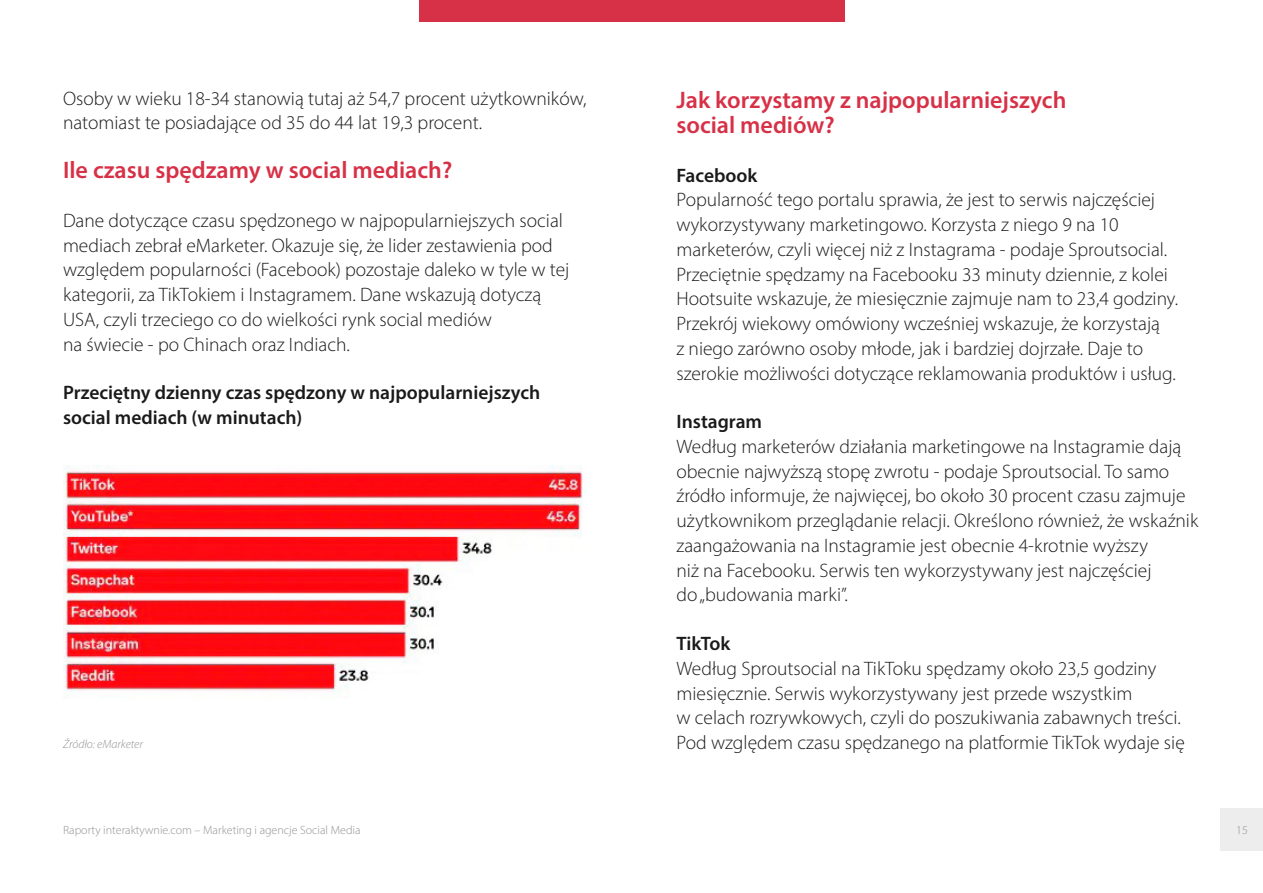
<style>
.page{position:relative;width:1263px;height:893px;background:#fff}
.page>*{position:absolute;margin:0;border:0;box-sizing:border-box;transform-origin:0 0}
.t1{font:600 24px/24.8px "Myriad Pro";color:#d73147}
.t2{font:300 19.5px/24.8px "Myriad Pro";color:#1a1a1a}
.t3{font:600 19.5px/24.8px "Myriad Pro";color:#1a1a1a}
.t4{font:300 12px "Myriad Pro";color:#929292}
.t5{font:italic 300 12px "Myriad Pro";color:#929292}
</style>
<div class="page">
<div style="left:1220px;top:809px;width:43px;height:42px;background:#ededed"></div>
<div style="left:419px;top:0;width:425px;height:21px;background:#d73147"></div>
<img style="left:63px;top:466px;width:520px;height:227px">
<p class="t2" style="left:63px;top:86px;width:525px">Osoby w wieku 18-34 stanowią tutaj aż 54,7 procent użytkowników, natomiast te posiadające od 35 do 44 lat 19,3 procent.</p>
<p class="t1" style="left:63px;top:157px;width:391px">Ile czasu spędzamy w social mediach?</p>
<p class="t2" style="left:63px;top:208px;width:508px">Dane dotyczące czasu spędzonego w najpopularniejszych social mediach zebrał eMarketer. Okazuje się, że lider zestawienia pod względem popularności (Facebook) pozostaje daleko w tyle w tej kategorii, za TikTokiem i Instagramem. Dane wskazują dotyczą USA, czyli trzeciego co do wielkości rynk social mediów<br>na świecie - po Chinach oraz Indiach.</p>
<p class="t3" style="left:63px;top:380px;width:479px">Przeciętny dzienny czas spędzony w najpopularniejszych social mediach (w minutach)</p>
<p class="t5" style="left:63px;top:737px;width:81px">Źródło: eMarketer</p>
<p class="t1" style="left:676px;top:87px;width:391px">Jak korzystamy z najpopularniejszych social mediów?</p>
<p class="t3" style="left:676px;top:162px;width:82px">Facebook</p>
<p class="t2" style="left:676px;top:187px;width:503px">Popularność tego portalu sprawia, że jest to serwis najczęściej wykorzystywany marketingowo. Korzysta z niego 9 na 10 marketerów, czyli więcej niż z Instagrama - podaje Sproutsocial.<br>Przeciętnie spędzamy na Facebooku 33 minuty dziennie, z kolei Hootsuite wskazuje, że miesięcznie zajmuje nam to 23,4 godziny.<br>Przekrój wiekowy omówiony wcześniej wskazuje, że korzystają<br>z niego zarówno osoby młode, jak i bardziej dojrzałe. Daje to szerokie możliwości dotyczące reklamowania produktów i usług.</p>
<p class="t3" style="left:676px;top:409px;width:87px">Instagram</p>
<p class="t2" style="left:676px;top:434px;width:523px">Według marketerów działania marketingowe na Instagramie dają obecnie najwyższą stopę zwrotu - podaje Sproutsocial. To samo źródło informuje, że najwięcej, bo około 30 procent czasu zajmuje użytkownikom przeglądanie relacji. Określono również, że wskaźnik zaangażowania na Instagramie jest obecnie 4-krotnie wyższy<br>niż na Facebooku. Serwis ten wykorzystywany jest najczęściej<br>do „budowania marki”.</p>
<p class="t3" style="left:676px;top:631px;width:55px">TikTok</p>
<p class="t2" style="left:676px;top:656px;width:510px">Według Sproutsocial na TikToku spędzamy około 23,5 godziny miesięcznie. Serwis wykorzystywany jest przede wszystkim<br>w celach rozrywkowych, czyli do poszukiwania zabawnych treści.<br>Pod względem czasu spędzanego na platformie TikTok wydaje się</p>
<p class="t4" style="left:63px;top:823px;width:299px">Raporty interaktywnie.com – Marketing i agencje Social Media</p>
<p class="t4" style="left:1236px;top:823px;width:13px">15</p>
</div>
